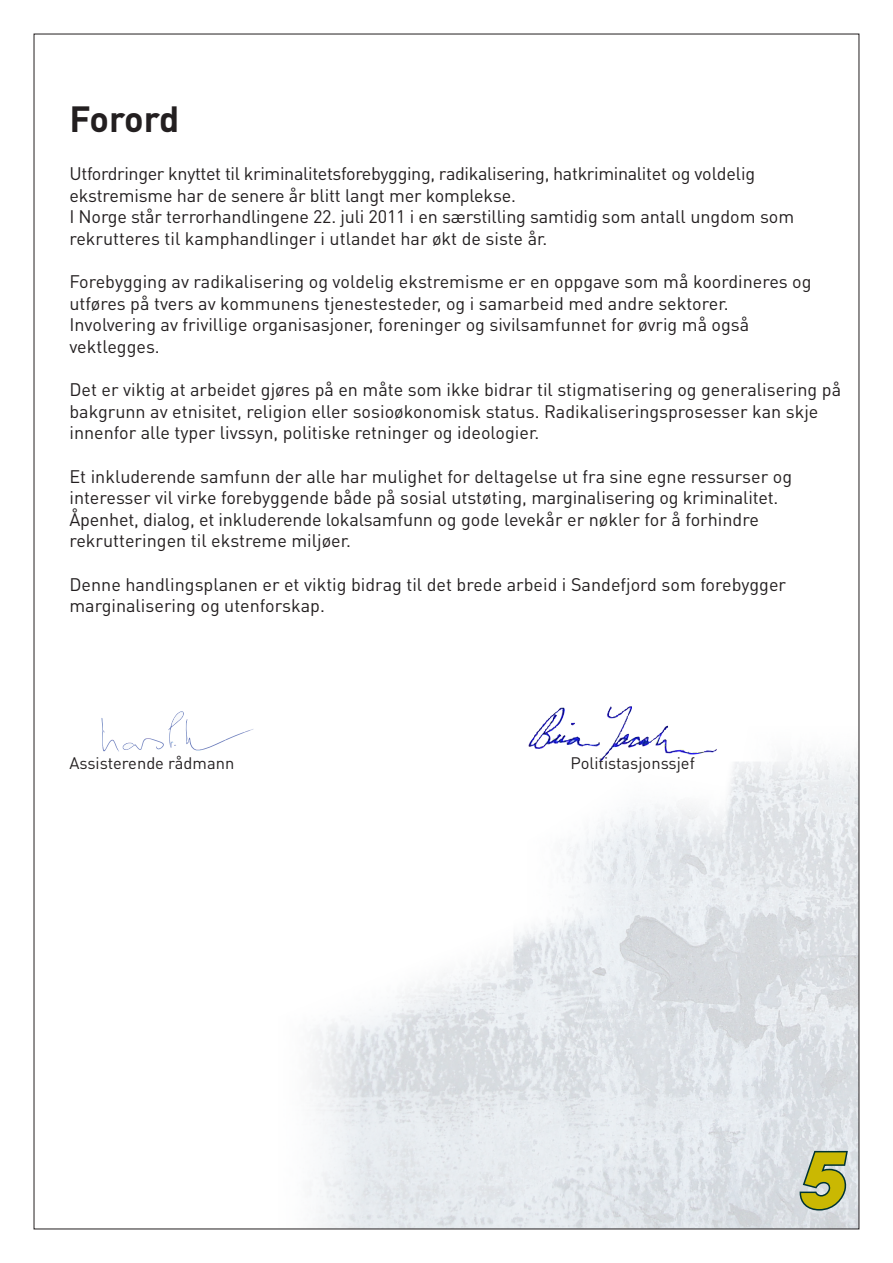
<style>
.page{position:relative;width:893px;height:1263px;background:#fff}
.page>*{position:absolute;margin:0;border:0;box-sizing:border-box;transform-origin:0 0}
.t1{font:italic 700 75px "ITC Avant Garde Std";color:#cab802}
.t2{font:700 36px "DIN Pro";letter-spacing:-.03em;color:#231f20}
.t3{font:18px/21.6px "DIN Pro";color:#231f20}
.t4{font:18px "DIN Pro";letter-spacing:-.02em;color:#231f20}
.t5{font:16.5px "DIN Pro";color:#231f20}
</style>
<div class="page">
<img style="left:312px;top:716px;width:545px;height:511px">
<svg style="left:798px;top:1148px;width:52px;height:64px;background:#a6b5b9"></svg>
<svg style="left:101px;top:711px;width:153px;height:41px"></svg>
<img style="left:600px;top:706px;width:117px;height:55px">
<p class="t2" style="left:69px;top:94px;width:111px">Forord</p>
<p class="t4" style="left:69px;top:161px;width:687px">Utfordringer knyttet til kriminalitetsforebygging, radikalisering, hatkriminalitet og voldelig</p>
<p class="t3" style="left:69px;top:184px;width:726px">ekstremisme har de senere år blitt langt mer komplekse.<br>I Norge står terrorhandlingene 22. juli 2011 i en særstilling samtidig som antall ungdom som rekrutteres til kamphandlinger i utlandet har økt de siste år.</p>
<p class="t3" style="left:69px;top:270px;width:744px">Forebygging av radikalisering og voldelig ekstremisme er en oppgave som må koordineres og utføres på tvers av kommunens tjenestesteder, og i samarbeid med andre sektorer.</p>
<p class="t3" style="left:69px;top:313px;width:681px">Involvering av frivillige organisasjoner, foreninger og sivilsamfunnet for øvrig må også</p>
<p class="t3" style="left:69px;top:335px;width:92px">vektlegges.</p>
<p class="t3" style="left:69px;top:378px;width:773px">Det er viktig at arbeidet gjøres på en måte som ikke bidrar til stigmatisering og generalisering på bakgrunn av etnisitet, religion eller sosioøkonomisk status. Radikaliseringsprosesser kan skje innenfor alle typer livssyn, politiske retninger og ideologier.</p>
<p class="t3" style="left:69px;top:465px;width:724px">Et inkluderende samfunn der alle har mulighet for deltagelse ut fra sine egne ressurser og</p>
<p class="t3" style="left:69px;top:486px;width:710px">interesser vil virke forebyggende både på sosial utstøting, marginalisering og kriminalitet.</p>
<p class="t3" style="left:69px;top:508px;width:691px">Åpenhet, dialog, et inkluderende lokalsamfunn og gode levekår er nøkler for å forhindre</p>
<p class="t3" style="left:69px;top:529px;width:283px">rekrutteringen til ekstreme miljøer.</p>
<p class="t3" style="left:69px;top:573px;width:718px">Denne handlingsplanen er et viktig bidrag til det brede arbeid i Sandefjord som forebygger</p>
<p class="t3" style="left:69px;top:594px;width:257px">marginalisering og utenforskap.</p>
<p class="t5" style="left:69px;top:752px;width:166px">Assisterende rådmann</p>
<p class="t5" style="left:570px;top:752px;width:126px">Politistasjonssjef</p>
<h1 class="t1" style="left:796px;top:1132px;width:48px">5</h1>
</div>
